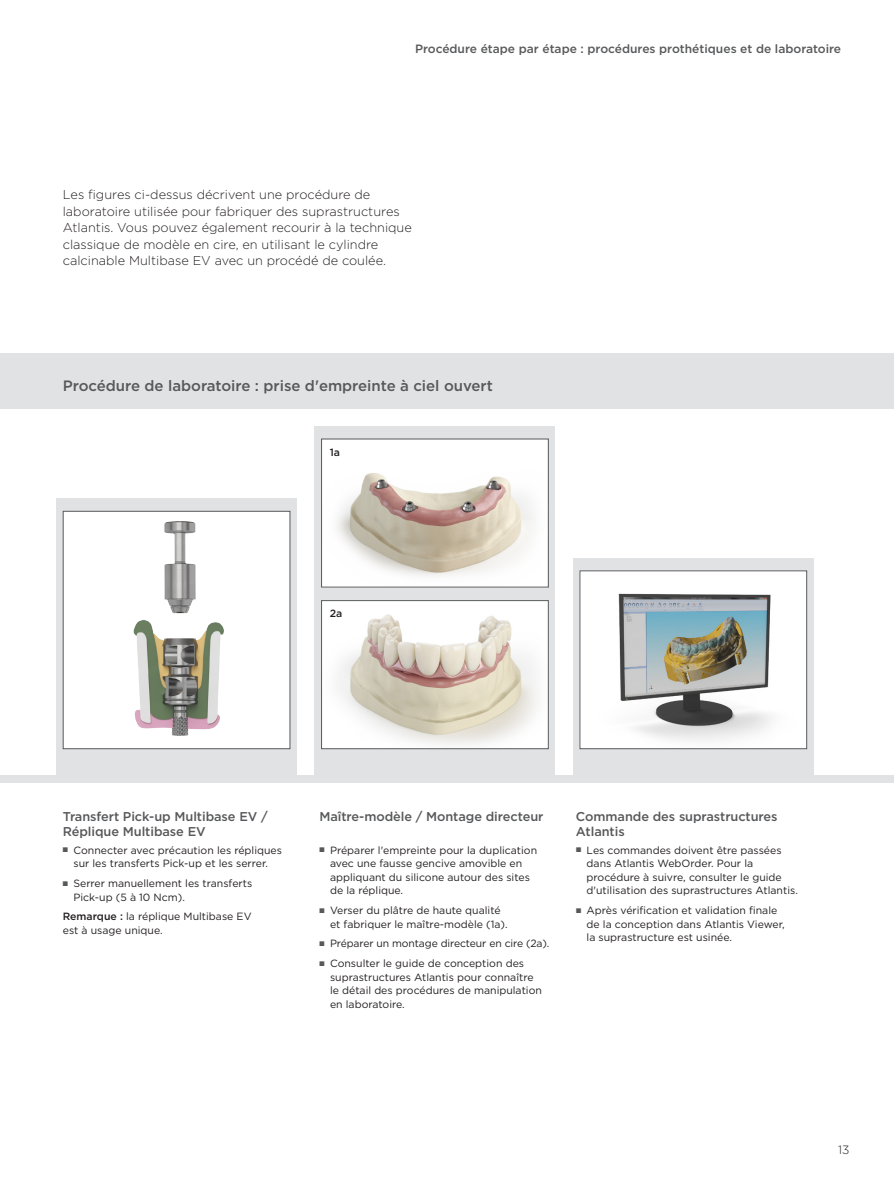
<style>
.page{position:relative;width:894px;height:1192px;background:#fff}
.page>*{position:absolute;margin:0;border:0;box-sizing:border-box;transform-origin:0 0}
.t1{font:500 15px "Gotham";color:#57585a}
.t2{font:300 12.75px/16.5px "Gotham";color:#231f20}
.t3{font:500 12.75px/15px "Gotham";letter-spacing:-.005em;color:#57585a}
.t4{font:500 12px "Gotham";color:#57585a}
.t5{font:300 12px "Gotham";color:#231f20}
.t6{font:10.5px/13.5px "Gotham";color:#231f20}
.t7{font:500 10.5px "Gotham";color:#231f20}
.s1{color:#57585a}
.s2{font-weight:500}
</style>
<div class="page">
<div style="left:0;top:353px;width:894px;height:430px;background:#e1e2e4"></div>
<div style="left:0;top:409px;width:894px;height:365px;background:#fff"></div>
<div style="left:315px;top:426px;width:240px;height:348px;background:#e1e2e4"></div>
<img style="left:323px;top:602px;width:224px;height:145px">
<div style="left:321px;top:600px;width:228px;height:149px;border:1px solid #57585a"></div>
<img style="left:323px;top:441px;width:224px;height:144px">
<div style="left:321px;top:439px;width:228px;height:148px;border:1px solid #57585a"></div>
<div style="left:56px;top:498px;width:241px;height:276px;background:#e1e2e4"></div>
<div style="left:573px;top:558px;width:240px;height:216px;background:#e1e2e4"></div>
<div style="left:63px;top:511px;width:227px;height:238px;background:#fff"></div>
<img style="left:133px;top:521px;width:91px;height:215px">
<div style="left:63px;top:511px;width:227px;height:238px;border:1px solid #57585a"></div>
<img style="left:581px;top:572px;width:224px;height:175px">
<div style="left:579px;top:570px;width:228px;height:179px;border:1px solid #57585a"></div>
<p class="t4" style="left:415px;top:41px;width:427px">Procédure étape par étape : procédures prothétiques et de laboratoire</p>
<p class="t2" style="left:63px;top:186px;width:350px">Les figures ci-dessus décrivent une procédure de laboratoire utilisée pour fabriquer des suprastructures Atlantis. Vous pouvez également recourir à la technique classique de modèle en cire, en utilisant le cylindre calcinable Multibase EV avec un procédé de coulée.</p>
<h1 class="t1" style="left:63px;top:376px;width:432px">Procédure de laboratoire : prise d'empreinte à ciel ouvert</h1>
<p class="t7" style="left:330px;top:445px;width:12px">1a</p>
<p class="t7" style="left:330px;top:606px;width:14px">2a</p>
<p class="t3" style="left:63px;top:809px;width:206px">Transfert Pick-up Multibase EV /<br>Réplique Multibase EV</p>
<p class="t6" style="left:63px;top:843px;width:221px;text-align:center"><span class="s1">■</span> Connecter avec précaution les répliques sur les transferts Pick-up et les serrer.</p>
<p class="t6" style="left:73px;top:876px;width:180px;text-indent:-11px"><span class="s1">■</span> Serrer manuellement les transferts<br>Pick-up (5 à 10 Ncm).</p>
<p class="t6" style="left:63px;top:910px;width:190px"><span class="s2">Remarque :</span> la réplique Multibase EV est à usage unique.</p>
<p class="t3" style="left:319px;top:809px;width:226px">Maître-modèle / Montage directeur</p>
<p class="t6" style="left:330px;top:843px;width:209px;text-indent:-11px"><span class="s1">■</span> Préparer l'empreinte pour la duplication avec une fausse gencive amovible en appliquant du silicone autour des sites de la réplique.</p>
<p class="t6" style="left:330px;top:903px;width:179px;text-indent:-11px"><span class="s1">■</span> Verser du plâtre de haute qualité et fabriquer le maître-modèle (1a).</p>
<p class="t6" style="left:319px;top:937px;width:232px"><span class="s1">■</span> Préparer un montage directeur en cire (2a).</p>
<p class="t6" style="left:330px;top:956px;width:213px;text-indent:-11px"><span class="s1">■</span> Consulter le guide de conception des suprastructures Atlantis pour connaître le détail des procédures de manipulation en laboratoire.</p>
<p class="t3" style="left:576px;top:809px;width:203px">Commande des suprastructures<br>Atlantis</p>
<p class="t6" style="left:587px;top:843px;width:213px;text-indent:-11px"><span class="s1">■</span> Les commandes doivent être passées dans Atlantis WebOrder. Pour la procédure à suivre, consulter le guide d'utilisation des suprastructures Atlantis.</p>
<p class="t6" style="left:587px;top:903px;width:199px;text-indent:-11px"><span class="s1">■</span> Après vérification et validation finale de la conception dans Atlantis Viewer, la suprastructure est usinée.</p>
<p class="t5" style="left:838px;top:1142px;width:13px">13</p>
</div>
